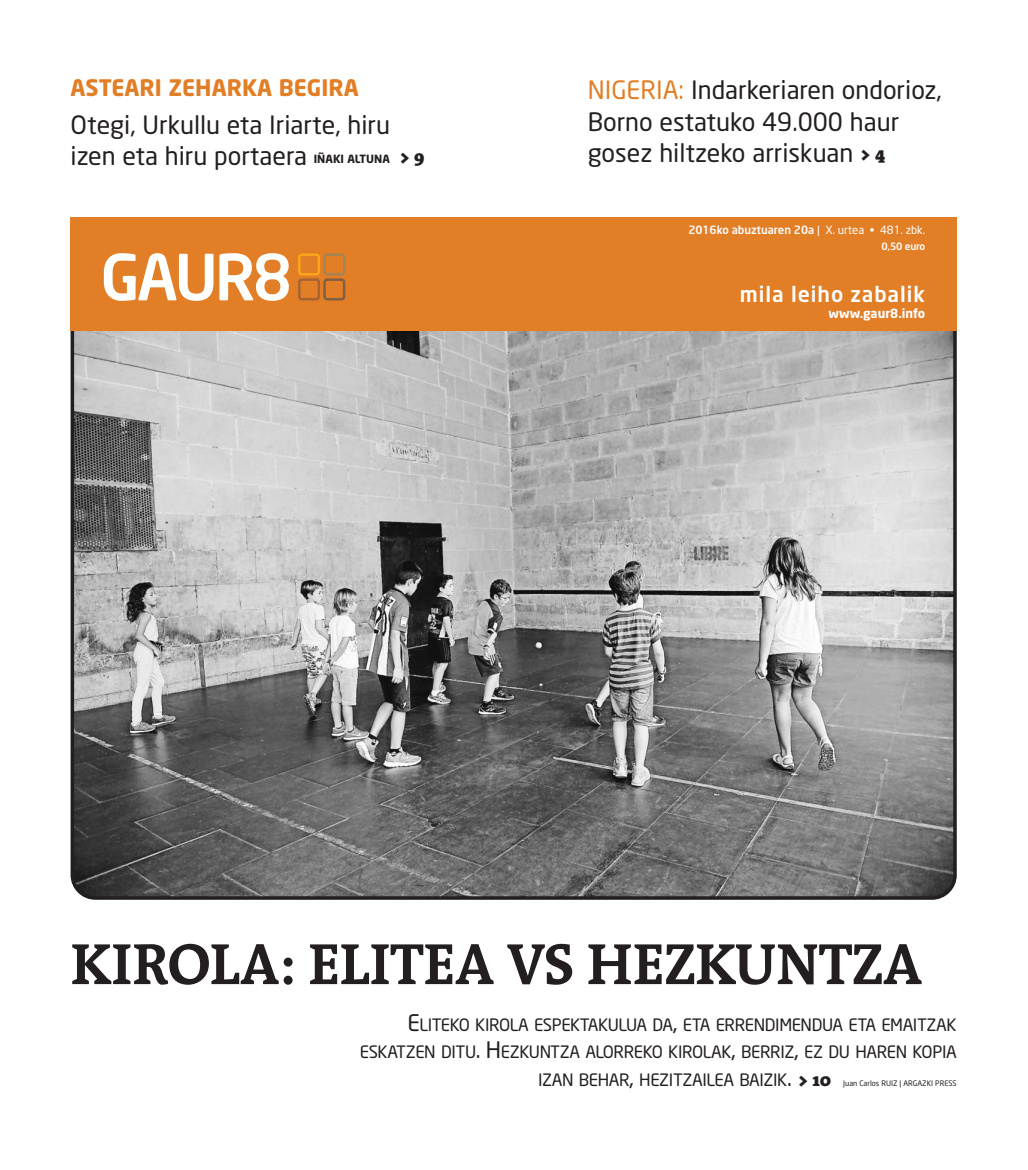
<style>
.page{position:relative;width:1028px;height:1170px;background:#fff}
.page>*{position:absolute;margin:0;border:0;box-sizing:border-box;transform-origin:0 0}
.t1{font:700 58.75px "The Antiqua B7";letter-spacing:-.015em;color:#231f20}
.t2{font:25px/31.2px "Neo Sans";color:#231f20}
.t3{font:700 22.5px "Neo Sans";color:#e17e26}
.t4{font:500 21.25px "Neo Sans";letter-spacing:.045em;color:#fff}
.t5{font:16.88px "Neo Sans";letter-spacing:-.025em;color:#231f20}
.t6{font:700 12.5px "Neo Sans";color:#fff}
.t7{font:500 11.25px "Neo Sans";color:#fff}
.t8{font:700 11.25px "Neo Sans";color:#231f20}
.t9{font:500 10px "Neo Sans";letter-spacing:-.02em;color:#fff}
.t10{font:7.5px "Neo Sans";color:#231f20}
.s1{font-family:"The Antiqua B9";font-weight:900;font-size:17.5px}
.s2{color:#e17e26}
.s3{font-weight:400}
.s4{font-size:22.5px}
</style>
<div class="page">
<svg style="left:71px;top:330px;width:885px;height:569px;background:#999998"></svg>
<div style="left:71px;top:217px;width:885px;height:113px;background:#e17e26"></div>
<svg style="left:104px;top:253px;width:109px;height:48px"></svg>
<svg style="left:219px;top:253px;width:70px;height:48px"></svg>
<div style="left:123px;top:276px;width:12px;height:6px;background:#fff"></div>
<div style="left:298px;top:278px;width:22px;height:22px;border:3px solid #a76433;border-radius:3px"></div>
<div style="left:298px;top:253px;width:22px;height:22px;border:3px solid #f9a51b;border-radius:3px"></div>
<div style="left:323px;top:278px;width:22px;height:22px;border:3px solid #816043;border-radius:3px"></div>
<div style="left:323px;top:253px;width:22px;height:22px;border:3px solid #a68351;border-radius:3px"></div>
<h3 class="t3" style="left:71px;top:78px;width:290px">ASTEARI ZEHARKA BEGIRA</h3>
<h2 class="t2" style="left:71px;top:112px;width:321px">Otegi, Urkullu eta Iriarte, hiru izen eta hiru portaera</h2>
<p class="t8" style="left:314px;top:155px;width:112px">IÑAKI ALTUNA <span class="s1">&gt; 9</span></p>
<h2 class="t2" style="left:587px;top:77px;width:356px"><span class="s2">NIGERIA:</span> Indarkeriaren ondorioz,<br>Borno estatuko 49.000 haur gosez hiltzeko arriskuan <span class="s1">&gt; 4</span></h2>
<p class="t7" style="left:688px;top:225px;width:238px">2016ko abuztuaren 20a <span class="s3">| X. urtea • 481. zbk.</span></p>
<p class="t9" style="left:881px;top:242px;width:45px">0,50 euro</p>
<p class="t4" style="left:740px;top:285px;width:187px">mila leiho zabalik</p>
<p class="t6" style="left:828px;top:308px;width:98px">www.gaur8.info</p>
<h1 class="t1" style="left:71px;top:944px;width:853px">KIROLA: ELITEA VS HEZKUNTZA</h1>
<p class="t5" style="left:407px;top:1017px;width:551px"><span class="s4">E</span>LITEKO KIROLA ESPEKTAKULUA DA<span class="s4">,</span> ETA ERRENDIMENDUA ETA EMAITZAK</p>
<p class="t5" style="left:360px;top:1045px;width:598px">ESKATZEN DITU<span class="s4">. H</span>EZKUNTZA ALORREKO KIROLAK<span class="s4">,</span> BERRIZ<span class="s4">,</span> EZ DU HAREN KOPIA</p>
<p class="t5" style="left:538px;top:1072px;width:294px">IZAN BEHAR<span class="s4">,</span> HEZITZAILEA BAIZIK<span class="s4">.</span> <span class="s1">&gt; 10</span></p>
<p class="t10" style="left:843px;top:1079px;width:115px">Juan Carlos RUIZ | ARGAZKI PRESS</p>
</div>
